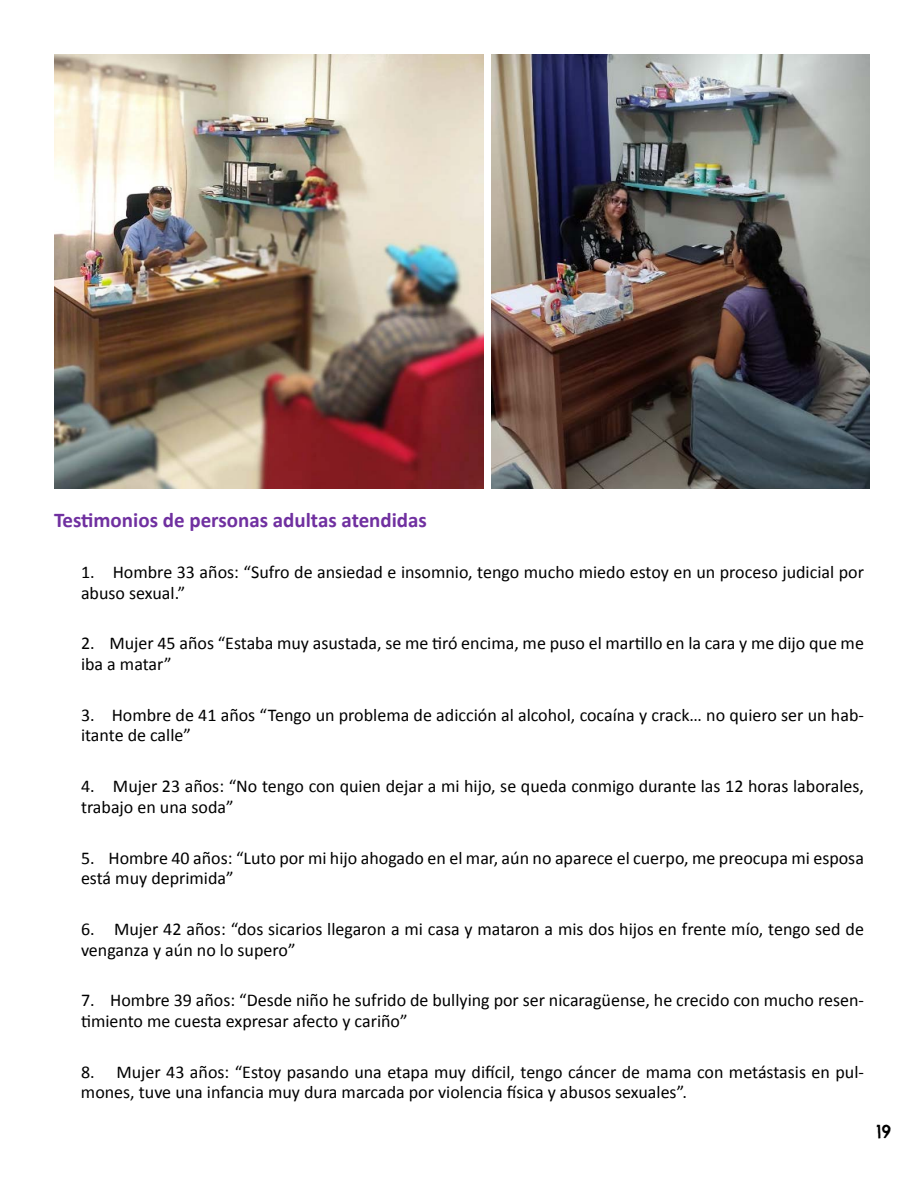
<style>
.page{position:relative;width:918px;height:1188px;background:#fff}
.page>*{position:absolute;margin:0;border:0;box-sizing:border-box;transform-origin:0 0}
.t1{font:700 21px "Calibri";color:#7030a0}
.t2{font:18px/20.7px "Calibri";color:#000}
.t3{font:18px "Chelsea Market";color:#000}
</style>
<div class="page">
<img style="left:54px;top:54px;width:430px;height:435px">
<img style="left:491px;top:54px;width:378px;height:435px">
<p class="t1" style="left:54px;top:507px;width:375px">Testimonios de personas adultas atendidas</p>
<p class="t2" style="left:81px;top:561px;width:784px">1. Hombre 33 años: “Sufro de ansiedad e insomnio, tengo mucho miedo estoy en un proceso judicial por abuso sexual.”</p>
<p class="t2" style="left:81px;top:632px;width:785px">2. Mujer 45 años “Estaba muy asustada, se me tiró encima, me puso el martillo en la cara y me dijo que me iba a matar”</p>
<p class="t2" style="left:81px;top:704px;width:784px">3. Hombre de 41 años “Tengo un problema de adicción al alcohol, cocaína y crack… no quiero ser un hab&shy;itante de calle”</p>
<p class="t2" style="left:81px;top:775px;width:785px">4. Mujer 23 años: “No tengo con quien dejar a mi hijo, se queda conmigo durante las 12 horas laborales, trabajo en una soda”</p>
<p class="t2" style="left:81px;top:846px;width:784px">5. Hombre 40 años: “Luto por mi hijo ahogado en el mar, aún no aparece el cuerpo, me preocupa mi esposa está muy deprimida”</p>
<p class="t2" style="left:81px;top:918px;width:784px">6. Mujer 42 años: “dos sicarios llegaron a mi casa y mataron a mis dos hijos en frente mío, tengo sed de venganza y aún no lo supero”</p>
<p class="t2" style="left:81px;top:989px;width:784px">7. Hombre 39 años: “Desde niño he sufrido de bullying por ser nicaragüense, he crecido con mucho resen&shy;timiento me cuesta expresar afecto y cariño”</p>
<p class="t2" style="left:81px;top:1061px;width:785px">8. Mujer 43 años: “Estoy pasando una etapa muy difícil, tengo cáncer de mama con metástasis en pul&shy;mones, tuve una infancia muy dura marcada por violencia física y abusos sexuales”.</p>
<p class="t3" style="left:877px;top:1120px;width:16px">19</p>
</div>
